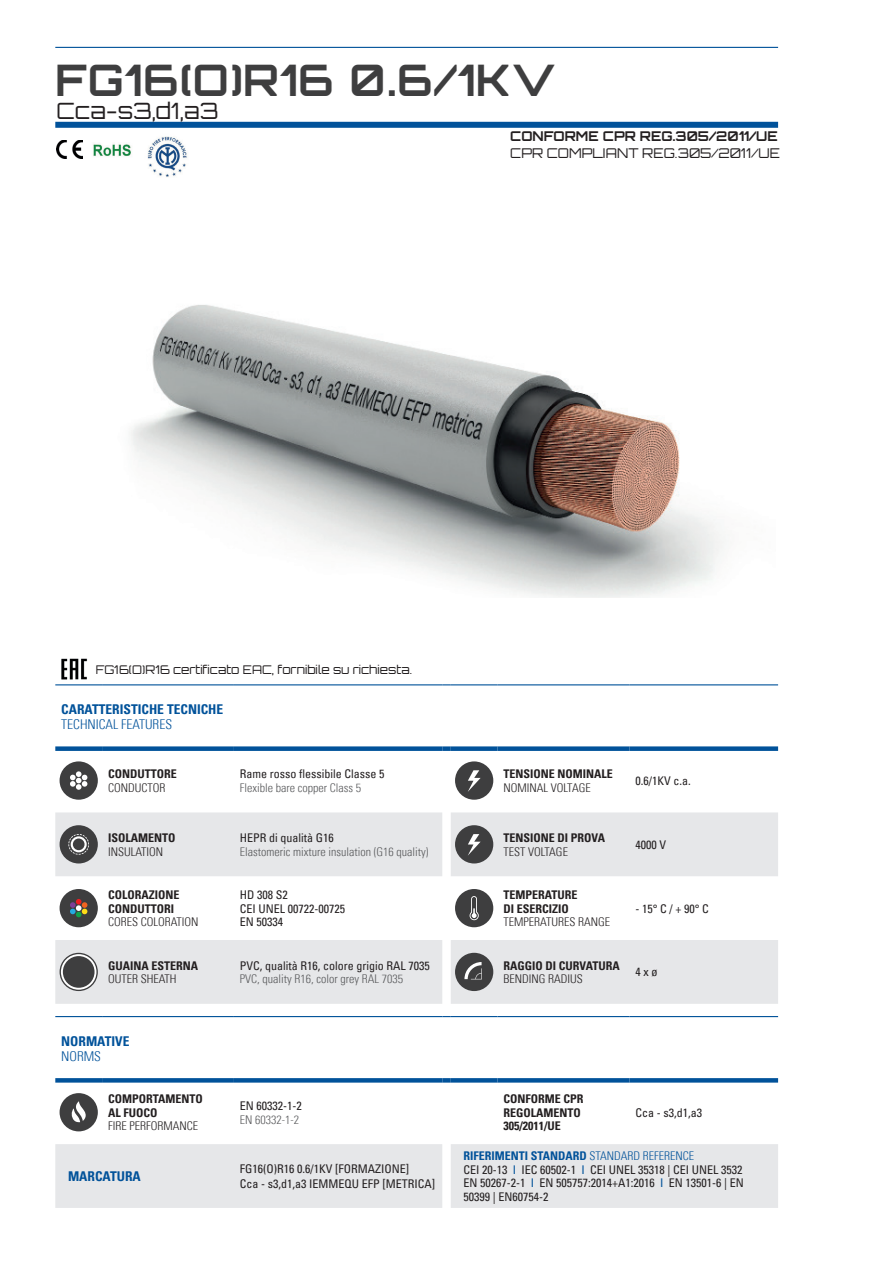
<style>
.page{position:relative;width:893px;height:1263px;background:#fff}
.page>*{position:absolute;margin:0;border:0;box-sizing:border-box;transform-origin:0 0}
.t1{font:700 43.5px "Orbitron";letter-spacing:.025em;color:#3e3e3f}
.t2{font:22.5px "Orbitron";color:#231f20}
.t3{font:700 condensed 13.5px "Univers";color:#01529a}
.t4{font:13.5px "Orbitron";color:#231f20}
.t5{font:700 13.5px "Orbitron";color:#231f20}
.t6{font:300 condensed 13.5px "Univers";color:#01529a}
.t7{font:condensed 12px/13.5px "Univers";color:#231f20}
.t8{font:700 condensed 12px/13.5px "Univers";color:#231f20}
.t9{font:300 condensed 12px "Univers";color:#231f20}
.t10{font:300 condensed 12px "Univers";color:#57585a}
.t11{font:12px "Orbitron";color:#231f20}
.t12{font:condensed 12px "Univers";color:#231f20}
.s1{font-weight:700;color:#01529a}
.s2{font-weight:300;color:#01529a}
.s3{color:#01529a}
</style>
<div class="page">
<div style="left:55px;top:122px;width:723px;height:6px;background:#01529a"></div>
<hr style="left:55px;top:47px;width:723px;height:1px;background:#01529a">
<svg style="left:55px;top:812px;width:723px;height:396px"></svg>
<hr style="left:55px;top:684px;width:47px;height:1px;background:#01529a">
<hr style="left:102px;top:684px;width:132px;height:1px;background:#01529a">
<hr style="left:234px;top:684px;width:208px;height:1px;background:#01529a">
<hr style="left:451px;top:684px;width:47px;height:1px;background:#01529a">
<hr style="left:498px;top:684px;width:131px;height:1px;background:#01529a">
<hr style="left:629px;top:684px;width:149px;height:1px;background:#01529a">
<div style="left:55px;top:746px;width:47px;height:5px;background:#01529a"></div>
<div style="left:102px;top:746px;width:132px;height:5px;background:#01529a"></div>
<div style="left:234px;top:746px;width:208px;height:5px;background:#01529a"></div>
<div style="left:451px;top:746px;width:47px;height:5px;background:#01529a"></div>
<div style="left:498px;top:746px;width:131px;height:5px;background:#01529a"></div>
<div style="left:629px;top:746px;width:149px;height:5px;background:#01529a"></div>
<svg style="left:55px;top:1078px;width:47px;height:4px"></svg>
<svg style="left:102px;top:1078px;width:132px;height:4px"></svg>
<svg style="left:234px;top:1078px;width:208px;height:4px"></svg>
<hr style="left:55px;top:1016px;width:47px;height:1px;background:#01529a">
<hr style="left:102px;top:1016px;width:132px;height:1px;background:#01529a">
<hr style="left:234px;top:1016px;width:208px;height:1px;background:#01529a">
<div style="left:442px;top:746px;width:9px;height:5px;background:#01529a"></div>
<hr style="left:451px;top:1016px;width:47px;height:1px;background:#01529a">
<hr style="left:498px;top:1016px;width:131px;height:1px;background:#01529a">
<hr style="left:629px;top:1016px;width:149px;height:1px;background:#01529a">
<svg style="left:451px;top:1078px;width:47px;height:4px"></svg>
<svg style="left:498px;top:1078px;width:131px;height:4px"></svg>
<svg style="left:629px;top:1078px;width:149px;height:4px"></svg>
<svg style="left:442px;top:1078px;width:9px;height:4px"></svg>
<div style="left:60px;top:761px;width:38px;height:39px;background:#3e3e3f;border-radius:50%"></div>
<svg style="left:70px;top:771px;width:17px;height:19px"></svg>
<div style="left:455px;top:761px;width:38px;height:39px;background:#3e3e3f;border-radius:50%"></div>
<svg style="left:468px;top:770px;width:13px;height:22px"></svg>
<div style="left:60px;top:825px;width:38px;height:38px;background:#3e3e3f;border-radius:50%"></div>
<svg style="left:68px;top:834px;width:21px;height:21px"></svg>
<div style="left:455px;top:825px;width:38px;height:38px;background:#3e3e3f;border-radius:50%"></div>
<svg style="left:468px;top:834px;width:13px;height:22px"></svg>
<div style="left:60px;top:889px;width:38px;height:38px;background:#3e3e3f;border-radius:50%"></div>
<svg style="left:70px;top:899px;width:18px;height:18px"></svg>
<div style="left:455px;top:889px;width:38px;height:38px;background:#3e3e3f;border-radius:50%"></div>
<svg style="left:470px;top:896px;width:9px;height:24px"></svg>
<svg style="left:60px;top:953px;width:38px;height:38px"></svg>
<svg style="left:61px;top:954px;width:35px;height:36px"></svg>
<div style="left:63px;top:956px;width:32px;height:32px;background:#3e3e3f;border-radius:50%"></div>
<div style="left:455px;top:953px;width:38px;height:38px;background:#3e3e3f;border-radius:50%"></div>
<svg style="left:464px;top:962px;width:18px;height:17px"></svg>
<div style="left:60px;top:1093px;width:38px;height:38px;background:#3e3e3f;border-radius:50%"></div>
<svg style="left:71px;top:1101px;width:15px;height:21px"></svg>
<img style="left:93px;top:144px;width:38px;height:13px">
<img style="left:57px;top:140px;width:25px;height:18px">
<img style="left:147px;top:136px;width:41px;height:41px">
<img style="left:131px;top:305px;width:593px;height:293px">
<img style="left:61px;top:658px;width:27px;height:22px">
<h1 class="t1" style="left:55px;top:53px;width:502px">FG16(O)R16 0.6/1KV</h1>
<h2 class="t2" style="left:56px;top:96px;width:164px">Cca-s3,d1,a3</h2>
<p class="t5" style="left:510px;top:128px;width:269px">CONFORME CPR REG.305/2011/UE</p>
<p class="t4" style="left:510px;top:145px;width:271px">CPR COMPLIANT REG.305/2011/UE</p>
<p class="t11" style="left:96px;top:662px;width:318px">FG16(O)R16 certificato EAC, fornibile su richiesta.</p>
<p class="t3" style="left:61px;top:701px;width:163px">CARATTERISTICHE TECNICHE</p>
<p class="t6" style="left:61px;top:716px;width:112px">TECHNICAL FEATURES</p>
<p class="t8" style="left:108px;top:767px;width:70px">CONDUTTORE</p>
<p class="t9" style="left:108px;top:780px;width:59px">CONDUCTOR</p>
<p class="t8" style="left:108px;top:831px;width:69px">ISOLAMENTO</p>
<p class="t9" style="left:108px;top:844px;width:57px">INSULATION</p>
<p class="t7" style="left:240px;top:767px;width:146px">Rame rosso flessibile Classe 5</p>
<p class="t10" style="left:240px;top:780px;width:123px">Flexible bare copper Class 5</p>
<p class="t7" style="left:240px;top:831px;width:95px">HEPR di qualità G16</p>
<p class="t10" style="left:240px;top:844px;width:190px">Elastomeric mixture insulation (G16 quality)</p>
<p class="t8" style="left:504px;top:767px;width:111px">TENSIONE NOMINALE</p>
<p class="t9" style="left:504px;top:780px;width:89px">NOMINAL VOLTAGE</p>
<p class="t8" style="left:504px;top:831px;width:103px">TENSIONE DI PROVA</p>
<p class="t9" style="left:504px;top:844px;width:66px">TEST VOLTAGE</p>
<p class="t7" style="left:635px;top:774px;width:57px">0.6/1KV c.a.</p>
<p class="t7" style="left:635px;top:838px;width:32px">4000 V</p>
<p class="t8" style="left:108px;top:888px;width:73px">COLORAZIONE<br>CONDUTTORI</p>
<p class="t9" style="left:108px;top:915px;width:92px">CORES COLORATION</p>
<p class="t8" style="left:108px;top:958px;width:92px">GUAINA ESTERNA</p>
<p class="t9" style="left:108px;top:972px;width:70px">OUTER SHEATH</p>
<p class="t3" style="left:61px;top:1033px;width:70px">NORMATIVE</p>
<p class="t6" style="left:61px;top:1048px;width:41px">NORMS</p>
<p class="t8" style="left:108px;top:1092px;width:96px">COMPORTAMENTO<br>AL FUOCO</p>
<p class="t9" style="left:108px;top:1119px;width:91px">FIRE PERFORMANCE</p>
<p class="t3" style="left:68px;top:1168px;width:74px">MARCATURA</p>
<p class="t7" style="left:240px;top:888px;width:107px">HD 308 S2<br>CEI UNEL 00722-00725<br>EN 50334</p>
<p class="t8" style="left:504px;top:888px;width:75px">TEMPERATURE<br>DI ESERCIZIO</p>
<p class="t9" style="left:504px;top:915px;width:108px">TEMPERATURES RANGE</p>
<p class="t7" style="left:240px;top:958px;width:191px">PVC, qualità R16, colore grigio RAL 7035</p>
<p class="t10" style="left:240px;top:972px;width:165px">PVC, quality R16, color grey RAL 7035</p>
<p class="t8" style="left:504px;top:958px;width:118px">RAGGIO DI CURVATURA</p>
<p class="t9" style="left:504px;top:972px;width:81px">BENDING RADIUS</p>
<p class="t7" style="left:635px;top:901px;width:75px">- 15° C / + 90° C</p>
<p class="t7" style="left:635px;top:965px;width:23px">4 x ø</p>
<p class="t7" style="left:240px;top:1099px;width:63px">EN 60332-1-2</p>
<p class="t10" style="left:240px;top:1112px;width:61px">EN 60332-1-2</p>
<p class="t8" style="left:504px;top:1092px;width:82px">CONFORME CPR<br>REGOLAMENTO<br>305/2011/UE</p>
<p class="t7" style="left:635px;top:1105px;width:68px">Cca - s3,d1,a3</p>
<p class="t12" style="left:240px;top:1161px;width:171px">FG16(O)R16 0.6/1KV [FORMAZIONE]</p>
<p class="t7" style="left:240px;top:1176px;width:197px">Cca - s3,d1,a3 IEMMEQU EFP [METRICA]</p>
<p class="t7" style="left:464px;top:1149px;width:282px"><span class="s1">RIFERIMENTI STANDARD</span> <span class="s2">STANDARD REFERENCE<br></span>CEI 20-13 <span class="s3">I</span> IEC 60502-1 <span class="s3">I</span> CEI UNEL 35318 | CEI UNEL 3532<br>EN 50267-2-1 <span class="s3">I</span> EN 505757:2014+A1:2016 <span class="s3">I</span> EN 13501-6 | EN 50399 | EN60754-2</p>
</div>
